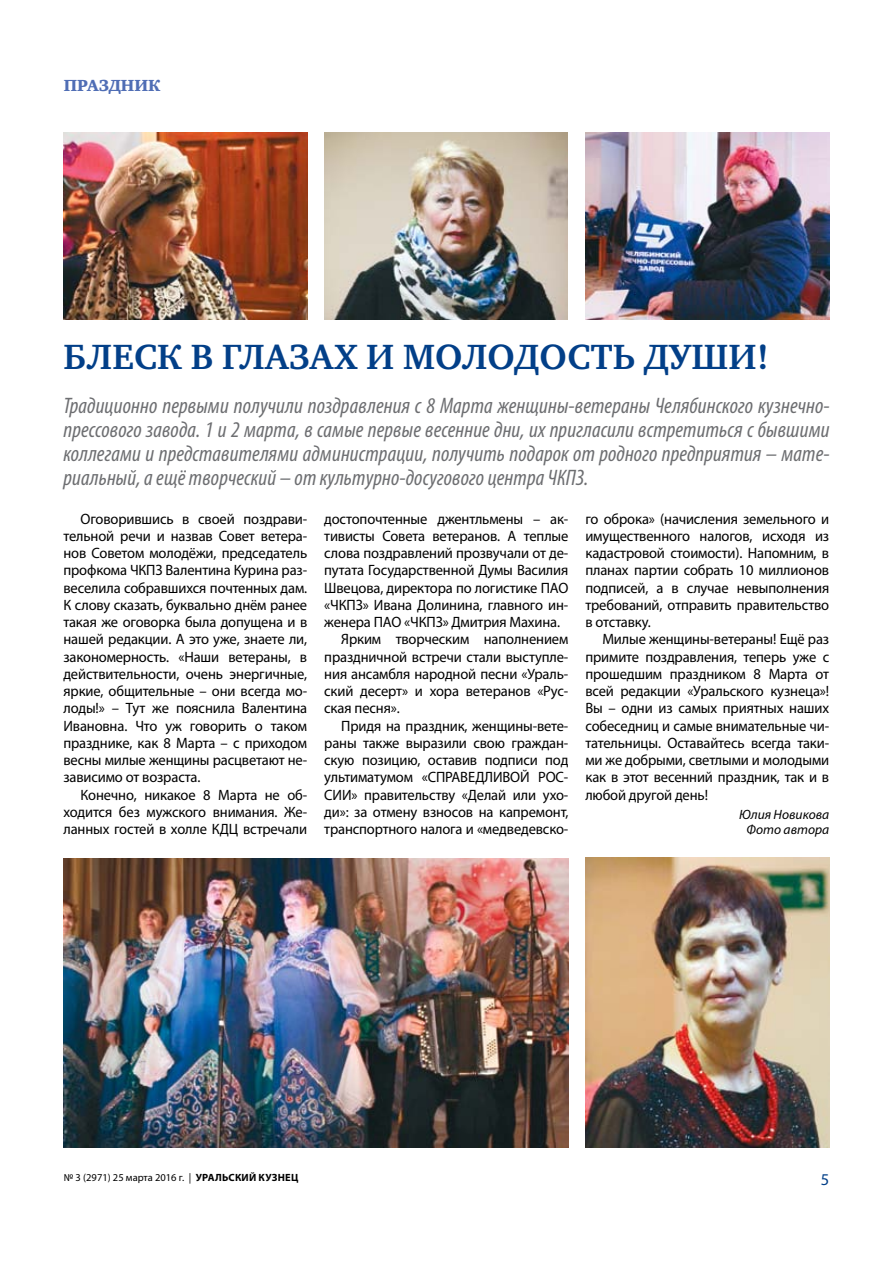
<style>
.page{position:relative;width:893px;height:1263px;background:#fff}
.page>*{position:absolute;margin:0;border:0;box-sizing:border-box;transform-origin:0 0}
.t1{font:700 36px "Charter C";letter-spacing:.005em;color:#023f88}
.t2{font:italic condensed 22.5px/24px "Myriad Pro";letter-spacing:.005em;color:#6d6e71;text-align:justify}
.t3{font:16.5px "Charter Black C";color:#506eb5}
.t4{font:16.5px "Myriad Pro";color:#023f88}
.t5{font:15px/17.2px "Myriad Pro";letter-spacing:-.01em;color:#000;text-align:justify}
.t6{font:italic 13.5px/15px "Myriad Pro";color:#000;text-align:center}
.t7{font:10.5px "Myriad Pro";color:#000}
.s1{font-weight:700}
</style>
<div class="page">
<img style="left:585px;top:858px;width:244px;height:290px">
<img style="left:585px;top:133px;width:244px;height:187px">
<img style="left:64px;top:133px;width:244px;height:187px">
<img style="left:63px;top:858px;width:505px;height:290px">
<img style="left:324px;top:133px;width:244px;height:187px">
<p class="t3" style="left:64px;top:76px;width:98px">Праздник</p>
<h1 class="t1" style="left:64px;top:337px;width:707px">Блеск в глазах и молодость души!</h1>
<p class="t2" style="left:63px;top:393px;width:768px">Традиционно первыми получили поздравления с 8 Марта женщины-ветераны Челябинского кузнечно&shy;прессового завода. 1 и 2 марта, в самые первые весенние дни, их пригласили встретиться с бывшими коллегами и представителями администрации, получить подарок от родного предприятия – мате&shy;риальный, а ещё творческий – от культурно-досугового центра ЧКПЗ.</p>
<p class="t5" style="left:63px;top:510px;width:245px;text-indent:17px">Оговорившись в своей поздрави&shy;тельной речи и назвав Совет ветера&shy;нов Советом молодёжи, председатель профкома ЧКПЗ Валентина Курина раз&shy;веселила собравшихся почтенных дам.<br>К слову сказать, буквально днём ранее такая же оговорка была допущена и в нашей редакции. А это уже, знаете ли, закономерность. «Наши ветераны, в действительности, очень энергичные, яркие, общительные – они всегда мо&shy;лоды!» – Тут же пояснила Валентина Ивановна. Что уж говорить о таком празднике, как 8 Марта – с приходом весны милые женщины расцветают не&shy;зависимо от возраста.</p>
<p class="t5" style="left:63px;top:786px;width:245px;text-indent:17px">Конечно, никакое 8 Марта не об&shy;ходится без мужского внимания. Же&shy;ланных гостей в холле КДЦ встречали</p>
<p class="t5" style="left:585px;top:510px;width:245px">го оброка» (начисления земельного и имущественного налогов, исходя из кадастровой стоимости). Напомним, в планах партии собрать 10 миллионов подписей, а в случае невыполнения требований, отправить правительство в отставку.</p>
<p class="t5" style="left:585px;top:630px;width:245px;text-indent:17px">Милые женщины-ветераны! Ещё раз примите поздравления, теперь уже с прошедшим праздником 8 Марта от всей редакции «Уральского кузнеца»!<br>Вы – одни из самых приятных наших собеседниц и самые внимательные чи&shy;тательницы. Оставайтесь всегда таки&shy;ми же добрыми, светлыми и молодыми как в этот весенний праздник, так и в любой другой день!</p>
<p class="t6" style="left:739px;top:807px;width:92px">Юлия Новикова<br>Фото автора</p>
<p class="t5" style="left:324px;top:510px;width:246px">достопочтенные джентльмены – ак-</p>
<p class="t5" style="left:324px;top:527px;width:246px">тивисты Совета ветеранов. А теплые</p>
<p class="t5" style="left:324px;top:544px;width:246px">слова поздравлений прозвучали от де-</p>
<p class="t5" style="left:324px;top:561px;width:246px">путата Государственной Думы Василия</p>
<p class="t5" style="left:324px;top:579px;width:246px">Швецова, директора по логистике ПАО</p>
<p class="t5" style="left:324px;top:596px;width:246px">«ЧКПЗ» Ивана Долинина, главного ин-</p>
<p class="t5" style="left:324px;top:613px;width:237px">женера ПАО «ЧКПЗ» Дмитрия Махина.</p>
<p class="t5" style="left:341px;top:630px;width:229px">Ярким творческим наполнением</p>
<p class="t5" style="left:324px;top:648px;width:246px">праздничной встречи стали выступле-</p>
<p class="t5" style="left:324px;top:665px;width:246px">ния ансамбля народной песни «Ураль-</p>
<p class="t5" style="left:324px;top:682px;width:246px">ский десерт» и хора ветеранов «Рус-</p>
<p class="t5" style="left:324px;top:699px;width:77px">ская песня».</p>
<p class="t5" style="left:341px;top:717px;width:229px">Придя на праздник, женщины-вете-</p>
<p class="t5" style="left:324px;top:734px;width:246px">раны также выразили свою граждан-</p>
<p class="t5" style="left:324px;top:751px;width:246px">скую позицию, оставив подписи под</p>
<p class="t5" style="left:324px;top:768px;width:246px">ультиматумом «СПРАВЕДЛИВОЙ РОС-</p>
<p class="t5" style="left:324px;top:786px;width:246px">СИИ» правительству «Делай или ухо-</p>
<p class="t5" style="left:324px;top:803px;width:246px">ди»: за отмену взносов на капремонт,</p>
<p class="t5" style="left:324px;top:820px;width:246px">транспортного налога и «медведевско-</p>
<p class="t7" style="left:64px;top:1171px;width:236px">№ 3 (2971) 25 марта 2016 г. | <span class="s1">Уральский кузнец</span></p>
<p class="t4" style="left:821px;top:1169px;width:10px">5</p>
</div>
